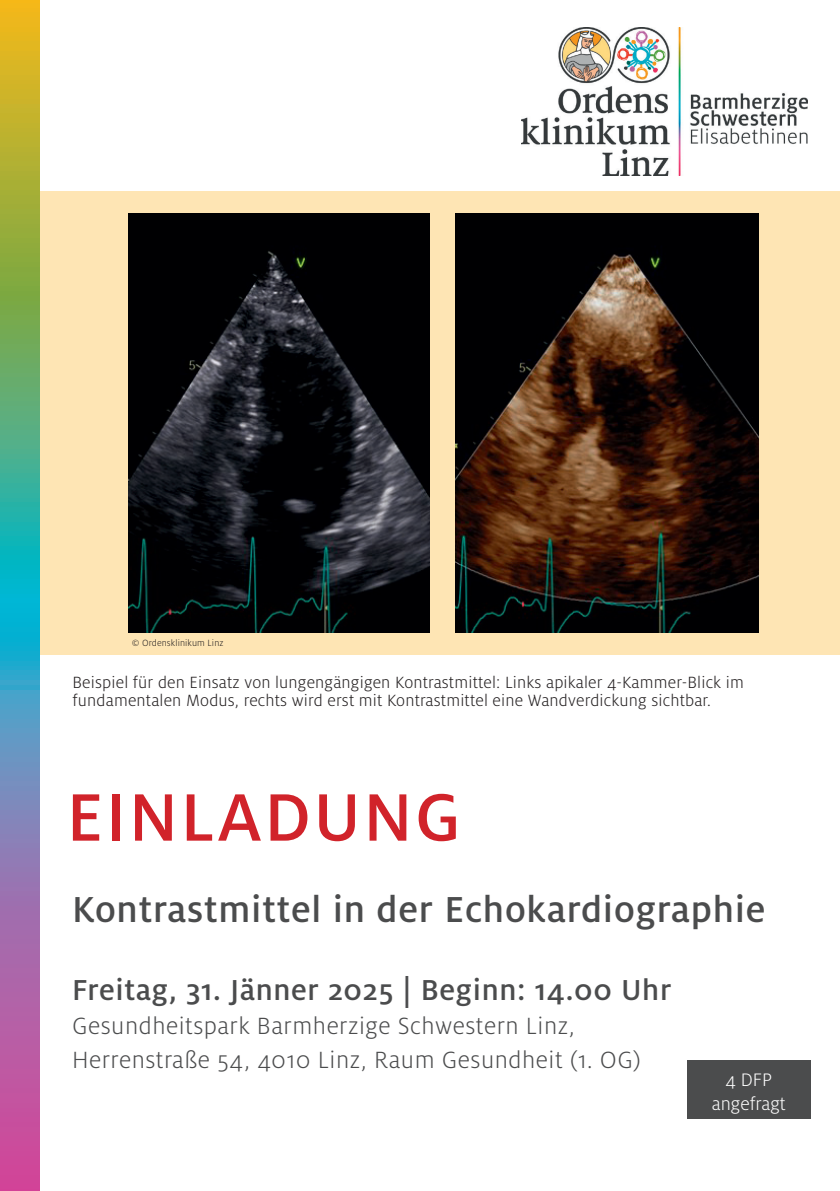
<style>
.page{position:relative;width:840px;height:1191px;background:#fff}
.page>*{position:absolute;margin:0;border:0;box-sizing:border-box;transform-origin:0 0}
.t1{font:500 74.2px "Milo OT";letter-spacing:.03em;color:#d1232a}
.t2{font:500 40px "Milo OT";letter-spacing:.02em;color:#4b4c4d}
.t3{font:500 32px "Milo OT";letter-spacing:.02em;color:#4b4c4d}
.t4{font:300 26px/34px "Milo OT";letter-spacing:.02em;color:#4b4c4d}
.t5{font:300 20px/24px "Milo OT";color:#fff;text-align:center}
.t6{font:300 18px/18px "Milo OT";letter-spacing:.01em;color:#231f20}
.t7{font:300 10px "Milo OT";letter-spacing:.01em;color:#231f20}
</style>
<div class="page">
<div style="left:686px;top:1060px;width:124px;height:59px;background:#4b4c4d"></div>
<div style="left:39px;top:192px;width:800px;height:463px;background:#fee5b4"></div>
<img style="left:129px;top:213px;width:300px;height:420px">
<img style="left:455px;top:213px;width:303px;height:420px">
<svg style="left:0;top:0;width:40px;height:1191px;background:#829488"></svg>
<img style="left:521px;top:27px;width:285px;height:148px">
<p class="t7" style="left:132px;top:638px;width:93px">© Ordensklinikum Linz</p>
<p class="t6" style="left:72px;top:673px;width:672px">Beispiel für den Einsatz von lungengängigen Kontrastmittel: Links apikaler 4-Kammer-Blick im fundamentalen Modus, rechts wird erst mit Kontrastmittel eine Wandverdickung sichtbar.</p>
<h1 class="t1" style="left:67px;top:776px;width:396px">EINLADUNG</h1>
<h2 class="t2" style="left:72px;top:887px;width:694px">Kontrastmittel in der Echokardiographie</h2>
<h3 class="t3" style="left:72px;top:972px;width:600px">Freitag, 31. Jänner 2025 | Beginn: 14.00 Uhr</h3>
<h3 class="t4" style="left:72px;top:1009px;width:570px">Gesundheitspark Barmherzige Schwestern Linz,<br>Herrenstraße 54, 4010 Linz, Raum Gesundheit (1. OG)</h3>
<p class="t5" style="left:711px;top:1067px;width:75px">4 DFP angefragt</p>
</div>
